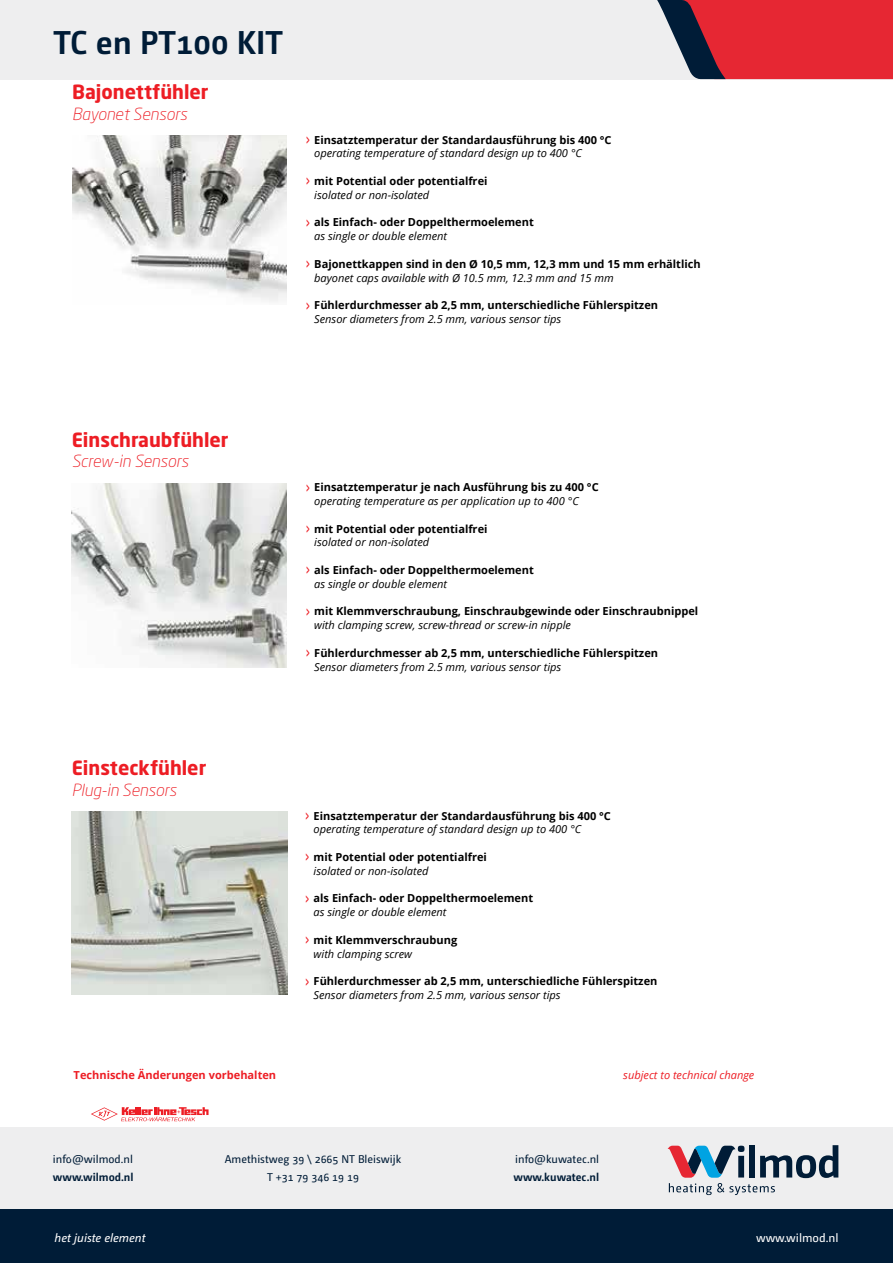
<style>
.page{position:relative;width:893px;height:1263px;background:#fff}
.page>*{position:absolute;margin:0;border:0;box-sizing:border-box;transform-origin:0 0}
.t1{font:700 33px "Camingo Dos";color:#001c37}
.t2{font:700 19.35px "Neo Sans Std";color:#ed1d24}
.t3{font:italic 300 16.5px "Neo Sans Std";color:#ed1d24}
.t4{font:italic 12px "Camingo Dos";color:#fff}
.t5{font:12px "Camingo Dos";color:#fff}
.t6{font:11.25px/18px "Camingo Dos";color:#001c37;text-align:center}
.t7{font:700 11.25px "Camingo Dos";color:#001c37}
.t8{font:700 11.1px/13.8px "Open Sans";color:#000}
.t9{font:italic 11.1px/13.8px "Open Sans";color:#000}
.t10{font:700 11.1px "Open Sans";color:#ed1d24}
.t11{font:italic 11.1px "Open Sans";color:#ed1d24}
.s1{font-size:13.8px;color:#ed1d24}
.s2{font-weight:400;font-style:italic}
.s3{font-weight:700;font-style:normal;font-size:13.8px;color:#ed1d24}
.s4{font-weight:700;font-style:normal}
</style>
<div class="page">
<div style="left:0;top:1127px;width:893px;height:136px;background:#eeeeef"></div>
<div style="left:0;top:0;width:893px;height:79px;background:#eeeeef"></div>
<svg style="left:657px;top:0;width:236px;height:79px;background:#c93643"></svg>
<svg style="left:668px;top:1145px;width:170px;height:50px"></svg>
<div style="left:0;top:1209px;width:893px;height:54px;background:#001c37"></div>
<hr style="left:825px;top:1089px;width:1px;height:36px;background:#d1d3d4">
<img style="left:72px;top:135px;width:215px;height:167px">
<img style="left:72px;top:483px;width:215px;height:184px">
<img style="left:72px;top:811px;width:215px;height:183px">
<svg style="left:91px;top:1107px;width:118px;height:14px"></svg>
<h1 class="t1" style="left:53px;top:23px;width:231px">TC en PT100 KIT</h1>
<h2 class="t2" style="left:72px;top:80px;width:138px">Bajonettfühler</h2>
<h3 class="t3" style="left:72px;top:104px;width:116px">Bayonet Sensors</h3>
<h2 class="t2" style="left:72px;top:427px;width:158px">Einschraubfühler</h2>
<h3 class="t3" style="left:72px;top:451px;width:118px">Screw-in Sensors</h3>
<h2 class="t2" style="left:72px;top:755px;width:136px">Einsteckfühler</h2>
<h3 class="t3" style="left:72px;top:780px;width:106px">Plug-in Sensors</h3>
<p class="t8" style="left:314px;top:132px;width:299px;text-indent:-8px"><span class="s1">&gt;</span> Einsatztemperatur der Standardausführung bis 400 °C <span class="s2">operating temperature of standard design up to 400 °C</span></p>
<p class="t8" style="left:314px;top:174px;width:175px;text-indent:-8px"><span class="s1">&gt;</span> mit Potential oder potentialfrei <span class="s2">isolated or non-isolated</span></p>
<p class="t8" style="left:314px;top:215px;width:221px;text-indent:-8px"><span class="s1">&gt;</span> als Einfach- oder Doppelthermoelement <span class="s2">as single or double element</span></p>
<p class="t8" style="left:314px;top:257px;width:388px;text-indent:-8px"><span class="s1">&gt;</span> Bajonettkappen sind in den Ø 10,5 mm, 12,3 mm und 15 mm erhältlich <span class="s2">bayonet caps available with Ø 10.5 mm, 12.3 mm and 15 mm</span></p>
<p class="t8" style="left:314px;top:298px;width:345px;text-indent:-8px"><span class="s1">&gt;</span> Fühlerdurchmesser ab 2,5 mm, unterschiedliche Fühlerspitzen<br><span class="s2">Sensor diameters from 2.5 mm, various sensor tips</span></p>
<p class="t9" style="left:314px;top:480px;width:286px;text-indent:-8px"><span class="s3">&gt;</span> <span class="s4">Einsatztemperatur je nach Ausführung bis zu 400 °C </span>operating temperature as per application up to 400 °C</p>
<p class="t8" style="left:314px;top:521px;width:175px;text-indent:-8px"><span class="s1">&gt;</span> mit Potential oder potentialfrei <span class="s2">isolated or non-isolated</span></p>
<p class="t8" style="left:314px;top:563px;width:221px;text-indent:-8px"><span class="s1">&gt;</span> als Einfach- oder Doppelthermoelement <span class="s2">as single or double element</span></p>
<p class="t8" style="left:314px;top:604px;width:385px;text-indent:-8px"><span class="s1">&gt;</span> mit Klemmverschraubung, Einschraubgewinde oder Einschraubnippel <span class="s2">with clamping screw, screw-thread or screw-in nipple</span></p>
<p class="t8" style="left:314px;top:646px;width:345px;text-indent:-8px"><span class="s1">&gt;</span> Fühlerdurchmesser ab 2,5 mm, unterschiedliche Fühlerspitzen<br><span class="s2">Sensor diameters from 2.5 mm, various sensor tips</span></p>
<p class="t8" style="left:314px;top:808px;width:299px;text-indent:-8px"><span class="s1">&gt;</span> Einsatztemperatur der Standardausführung bis 400 °C <span class="s2">operating temperature of standard design up to 400 °C</span></p>
<p class="t8" style="left:314px;top:850px;width:175px;text-indent:-8px"><span class="s1">&gt;</span> mit Potential oder potentialfrei <span class="s2">isolated or non-isolated</span></p>
<p class="t8" style="left:314px;top:891px;width:221px;text-indent:-8px"><span class="s1">&gt;</span> als Einfach- oder Doppelthermoelement <span class="s2">as single or double element</span></p>
<p class="t8" style="left:314px;top:933px;width:145px;text-indent:-8px"><span class="s1">&gt;</span> mit Klemmverschraubung <span class="s2">with clamping screw</span></p>
<p class="t8" style="left:314px;top:974px;width:345px;text-indent:-8px"><span class="s1">&gt;</span> Fühlerdurchmesser ab 2,5 mm, unterschiedliche Fühlerspitzen<br><span class="s2">Sensor diameters from 2.5 mm, various sensor tips</span></p>
<p class="t10" style="left:74px;top:1067px;width:204px">Technische Änderungen vorbehalten</p>
<p class="t11" style="left:623px;top:1067px;width:133px">subject to technical change</p>
<p class="t6" style="left:53px;top:1150px;width:81px">info@wilmod.nl</p>
<p class="t7" style="left:53px;top:1170px;width:82px">www.wilmod.nl</p>
<p class="t6" style="left:225px;top:1150px;width:178px">Amethistweg 39 \ 2665 NT Bleiswijk<br>T +31 79 346 19 19</p>
<p class="t6" style="left:515px;top:1150px;width:85px">info@kuwatec.nl</p>
<p class="t7" style="left:513px;top:1170px;width:87px">www.kuwatec.nl</p>
<p class="t4" style="left:55px;top:1231px;width:92px">het juiste element</p>
<p class="t5" style="left:756px;top:1231px;width:84px">www.wilmod.nl</p>
</div>
